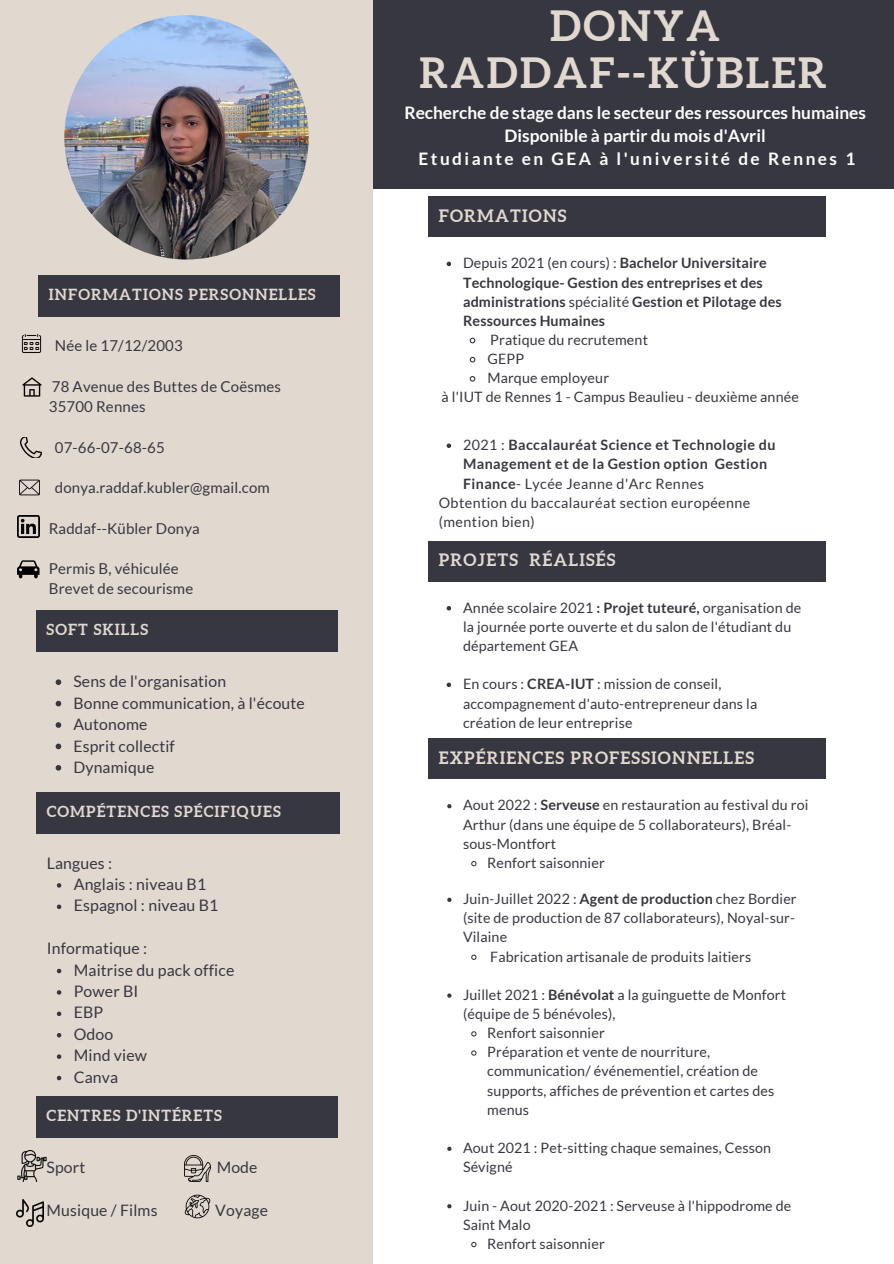
<style>
.page{position:relative;width:894px;height:1264px;background:#fff}
.page>*{position:absolute;margin:0;border:0;box-sizing:border-box;transform-origin:0 0}
.t1{font:700 41.7px/46.2px "Aleo";letter-spacing:.06em;color:#e1d8cf;text-align:center}
.t2{font:700 17.25px/23.7px "Lato";color:#fff;text-align:center}
.t3{font:700 17.25px "Lato";letter-spacing:.14em;color:#fff}
.t4{font:700 17.1px "Aleo";letter-spacing:.07em;color:#e1d8cf}
.t5{font:15.9px/21.5px "Lato";letter-spacing:.01em;color:#373741}
.t6{font:15.75px/21.5px "Lato";letter-spacing:.01em;color:#373741}
.t7{font:700 15.3px "Aleo";letter-spacing:.07em;color:#e1d8cf}
.t8{font:15px/20.2px "Lato";letter-spacing:.01em;color:#373741}
.t9{font:14.25px/19.2px "Lato";letter-spacing:.01em;color:#373741}
.t10{font:700 14.25px/19.2px "Lato";letter-spacing:.01em;color:#373741}
.t11{font:14.25px "Lato";letter-spacing:.03em;color:#373741}
.t12{font:700 14.25px "Lato";letter-spacing:.03em;color:#373741}
.s1{font-weight:400}
.s2{font-weight:700}
</style>
<div class="page">
<div style="left:337px;top:0;width:556px;height:188px;background:#373741"></div>
<div style="left:0;top:0;width:372px;height:1263px;background:#e1d8cf"></div>
<div style="left:428px;top:738px;width:397px;height:40px;background:#373741"></div>
<svg style="left:447px;top:804px;width:4px;height:4px"></svg>
<svg style="left:471px;top:861px;width:6px;height:6px"></svg>
<svg style="left:447px;top:897px;width:4px;height:5px"></svg>
<svg style="left:471px;top:954px;width:6px;height:6px"></svg>
<svg style="left:447px;top:993px;width:4px;height:4px"></svg>
<svg style="left:471px;top:1031px;width:6px;height:6px"></svg>
<svg style="left:471px;top:1050px;width:6px;height:6px"></svg>
<svg style="left:447px;top:1146px;width:4px;height:4px"></svg>
<svg style="left:447px;top:1204px;width:4px;height:4px"></svg>
<svg style="left:471px;top:1241px;width:6px;height:6px"></svg>
<div style="left:38px;top:275px;width:301px;height:42px;background:#373741"></div>
<div style="left:36px;top:610px;width:301px;height:42px;background:#373741"></div>
<svg style="left:56px;top:679px;width:5px;height:6px"></svg>
<svg style="left:56px;top:700px;width:5px;height:6px"></svg>
<svg style="left:56px;top:722px;width:5px;height:5px"></svg>
<svg style="left:56px;top:743px;width:5px;height:6px"></svg>
<svg style="left:56px;top:765px;width:5px;height:5px"></svg>
<div style="left:36px;top:792px;width:303px;height:42px;background:#373741"></div>
<svg style="left:57px;top:883px;width:4px;height:4px"></svg>
<svg style="left:57px;top:904px;width:4px;height:5px"></svg>
<svg style="left:57px;top:968px;width:4px;height:5px"></svg>
<svg style="left:57px;top:990px;width:4px;height:4px"></svg>
<svg style="left:57px;top:1011px;width:4px;height:5px"></svg>
<svg style="left:57px;top:1033px;width:4px;height:4px"></svg>
<svg style="left:57px;top:1054px;width:4px;height:4px"></svg>
<svg style="left:57px;top:1075px;width:4px;height:5px"></svg>
<div style="left:428px;top:196px;width:397px;height:41px;background:#373741"></div>
<svg style="left:446px;top:262px;width:5px;height:4px"></svg>
<svg style="left:469px;top:337px;width:7px;height:7px"></svg>
<svg style="left:469px;top:356px;width:7px;height:7px"></svg>
<svg style="left:469px;top:376px;width:7px;height:6px"></svg>
<svg style="left:446px;top:443px;width:5px;height:5px"></svg>
<img style="left:64px;top:15px;width:245px;height:244px;border-radius:50%">
<div style="left:36px;top:1096px;width:301px;height:41px;background:#373741"></div>
<img style="left:20px;top:437px;width:22px;height:21px">
<img style="left:22px;top:377px;width:20px;height:20px">
<img style="left:19px;top:479px;width:20px;height:17px">
<img style="left:21px;top:334px;width:21px;height:19px">
<svg style="left:17px;top:560px;width:22px;height:18px"></svg>
<div style="left:428px;top:541px;width:397px;height:40px;background:#373741"></div>
<svg style="left:446px;top:606px;width:5px;height:4px"></svg>
<svg style="left:446px;top:682px;width:5px;height:5px"></svg>
<img style="left:17px;top:515px;width:23px;height:22px">
<img style="left:17px;top:1150px;width:30px;height:31px">
<img style="left:17px;top:1199px;width:27px;height:27px">
<img style="left:185px;top:1155px;width:26px;height:26px">
<img style="left:185px;top:1194px;width:26px;height:24px">
<p class="t7" style="left:49px;top:285px;width:268px">INFORMATIONS PERSONNELLES</p>
<p class="t8" style="left:55px;top:335px;width:129px">Née le 17/12/2003</p>
<p class="t8" style="left:49px;top:376px;width:234px">78 Avenue des Buttes de Coësmes<br>35700 Rennes</p>
<p class="t8" style="left:55px;top:436px;width:111px">07-66-07-68-65</p>
<p class="t8" style="left:55px;top:477px;width:216px">donya.raddaf.kubler@gmail.com</p>
<p class="t8" style="left:49px;top:517px;width:152px">Raddaf--Kübler Donya</p>
<p class="t8" style="left:49px;top:558px;width:146px">Permis B, véhiculée<br>Brevet de secourisme</p>
<p class="t7" style="left:47px;top:620px;width:103px">SOFT SKILLS</p>
<p class="t6" style="left:73px;top:670px;width:233px">Sens de l'organisation<br>Bonne communication, à l'écoute<br>Autonome<br>Esprit collectif<br>Dynamique</p>
<p class="t7" style="left:47px;top:802px;width:235px">COMPÉTENCES SPÉCIFIQUES</p>
<p class="t5" style="left:47px;top:851px;width:67px">Langues :</p>
<p class="t5" style="left:74px;top:873px;width:146px">Anglais : niveau B1<br>Espagnol : niveau B1</p>
<p class="t5" style="left:47px;top:937px;width:102px">Informatique :</p>
<p class="t5" style="left:74px;top:958px;width:162px">Maitrise du pack office<br>Power BI<br>EBP<br>Odoo<br>Mind view<br>Canva</p>
<p class="t7" style="left:47px;top:1106px;width:177px">CENTRES D'INTÉRETS</p>
<p class="t6" style="left:47px;top:1156px;width:40px">Sport</p>
<p class="t6" style="left:216px;top:1156px;width:42px">Mode</p>
<p class="t6" style="left:47px;top:1199px;width:112px">Musique / Films</p>
<p class="t6" style="left:215px;top:1199px;width:54px">Voyage</p>
<h1 class="t1" style="left:419px;top:3px;width:409px">DONYA<br>RADDAF--KÜBLER</h1>
<p class="t2" style="left:404px;top:100px;width:463px">Recherche de stage dans le secteur des ressources humaines<br>Disponible à partir du mois d'Avril</p>
<p class="t3" style="left:418px;top:148px;width:438px">Etudiante en GEA à l'université de Rennes 1</p>
<p class="t4" style="left:438px;top:206px;width:129px">FORMATIONS</p>
<p class="t10" style="left:463px;top:253px;width:320px"><span class="s1">Depuis 2021 (en cours) :</span> Bachelor Universitaire Technologique- Gestion des entreprises et des administrations <span class="s1">spécialité</span> Gestion et Pilotage des Ressources Humaines</p>
<p class="t9" style="left:490px;top:330px;width:159px">Pratique du recrutement</p>
<p class="t9" style="left:487px;top:349px;width:38px">GEPP</p>
<p class="t9" style="left:487px;top:368px;width:123px">Marque employeur</p>
<p class="t9" style="left:441px;top:387px;width:359px">à l'IUT de Rennes 1 - Campus Beaulieu - deuxième année</p>
<p class="t12" style="left:463px;top:436px;width:314px"><span class="s1">2021 :</span> Baccalauréat Science et Technologie du</p>
<p class="t12" style="left:463px;top:455px;width:305px">Management et de la Gestion option Gestion</p>
<p class="t11" style="left:463px;top:474px;width:242px"><span class="s2">Finance</span>- Lycée Jeanne d'Arc Rennes</p>
<p class="t11" style="left:438px;top:493px;width:313px">Obtention du baccalauréat section européenne</p>
<p class="t11" style="left:438px;top:513px;width:98px">(mention bien)</p>
<p class="t4" style="left:438px;top:550px;width:178px">PROJETS RÉALISÉS</p>
<p class="t9" style="left:463px;top:597px;width:339px">Année scolaire 2021 <span class="s2">: Projet tuteuré,</span> organisation de la journée porte ouverte et du salon de l'étudiant du département GEA</p>
<p class="t9" style="left:463px;top:674px;width:295px">En cours : <span class="s2">CREA-IUT</span> : mission de conseil, accompagnement d'auto-entrepreneur dans la création de leur entreprise</p>
<p class="t4" style="left:438px;top:748px;width:317px">EXPÉRIENCES PROFESSIONNELLES</p>
<p class="t9" style="left:463px;top:795px;width:347px">Aout 2022 : <span class="s2">Serveuse</span> en restauration au festival du roi</p>
<p class="t9" style="left:463px;top:814px;width:330px">Arthur (dans une équipe de 5 collaborateurs), Bréal-</p>
<p class="t9" style="left:463px;top:833px;width:94px">sous-Montfort</p>
<p class="t9" style="left:487px;top:852px;width:119px">Renfort saisonnier</p>
<p class="t9" style="left:463px;top:889px;width:335px">Juin-Juillet 2022 : <span class="s2">Agent de production</span> chez Bordier</p>
<p class="t9" style="left:463px;top:908px;width:333px">(site de production de 87 collaborateurs), Noyal-sur-</p>
<p class="t9" style="left:463px;top:927px;width:46px">Vilaine</p>
<p class="t9" style="left:490px;top:946px;width:262px">Fabrication artisanale de produits laitiers</p>
<p class="t9" style="left:463px;top:984px;width:324px">Juillet 2021 : <span class="s2">Bénévolat</span> a la guinguette de Monfort</p>
<p class="t9" style="left:463px;top:1003px;width:154px">(équipe de 5 bénévoles),</p>
<p class="t9" style="left:487px;top:1023px;width:119px">Renfort saisonnier</p>
<p class="t9" style="left:487px;top:1042px;width:224px">Préparation et vente de nourriture,</p>
<p class="t9" style="left:487px;top:1061px;width:272px">communication/ événementiel, création de</p>
<p class="t9" style="left:487px;top:1080px;width:288px">supports, affiches de prévention et cartes des</p>
<p class="t9" style="left:487px;top:1099px;width:43px">menus</p>
<p class="t9" style="left:463px;top:1137px;width:309px">Aout 2021 : Pet-sitting chaque semaines, Cesson<br>Sévigné</p>
<p class="t9" style="left:463px;top:1195px;width:330px">Juin - Aout 2020-2021 : Serveuse à l'hippodrome de</p>
<p class="t9" style="left:463px;top:1214px;width:69px">Saint Malo</p>
<p class="t9" style="left:487px;top:1233px;width:119px">Renfort saisonnier</p>
</div>
